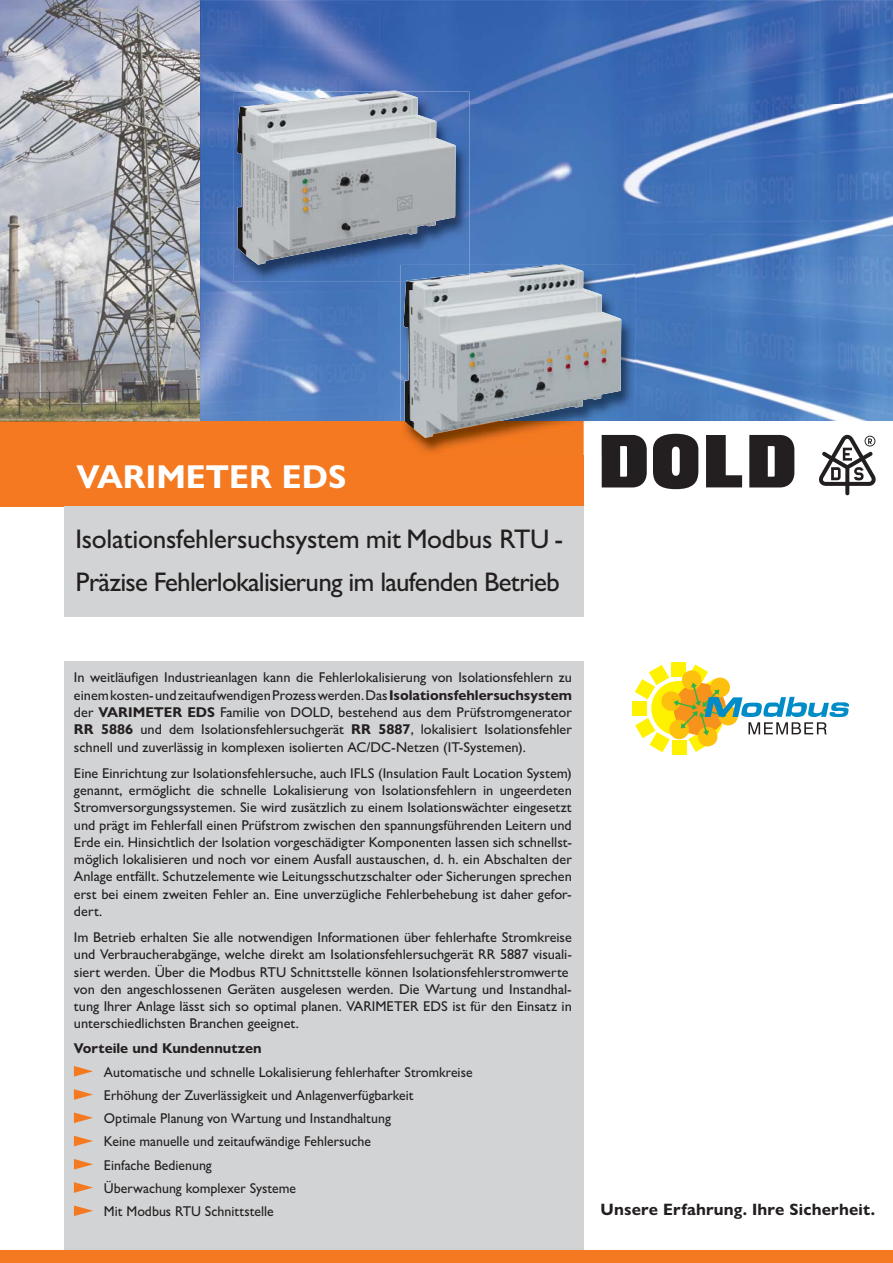
<style>
.page{position:relative;width:893px;height:1263px;background:#fff}
.page>*{position:absolute;margin:0;border:0;box-sizing:border-box;transform-origin:0 0}
.t1{font:700 33.3px "Gill Sans Nova";color:#fff}
.t2{font:500 27px/43.5px "Gill Sans Nova";letter-spacing:-.03em;color:#231f20}
.t3{font:700 16.5px "Gill Sans Nova";letter-spacing:.01em;color:#231f20}
.t4{font:500 14.25px/17.2px "Gill Sans Nova";color:#231f20;text-align:justify}
.t5{font:700 14.25px "Gill Sans Nova";color:#231f20}
.s1{font-weight:700}
</style>
<div class="page">
<img style="left:200px;top:0;width:693px;height:105px">
<img style="left:200px;top:105px;width:52px;height:316px">
<img style="left:469px;top:105px;width:424px;height:211px">
<img style="left:252px;top:282px;width:149px;height:139px">
<img style="left:635px;top:316px;width:258px;height:105px">
<div style="left:64px;top:661px;width:519px;height:602px;background:#d1d3d4"></div>
<div style="left:0;top:421px;width:583px;height:85px;background:#f47920"></div>
<div style="left:0;top:1250px;width:893px;height:13px;background:#f47920"></div>
<div style="left:64px;top:506px;width:519px;height:111px;background:#d1d3d4"></div>
<svg style="left:706px;top:435px;width:36px;height:52px"></svg>
<svg style="left:653px;top:434px;width:45px;height:55px"></svg>
<svg style="left:749px;top:435px;width:45px;height:52px;background:#3e3b3c"></svg>
<svg style="left:602px;top:435px;width:45px;height:52px;background:#423e3f"></svg>
<svg style="left:819px;top:435px;width:56px;height:60px"></svg>
<img style="left:0;top:0;width:200px;height:420px">
<img style="left:234px;top:91px;width:235px;height:191px">
<svg style="left:385px;top:90px;width:14px;height:1px"></svg>
<img style="left:237px;top:91px;width:219px;height:174px">
<img style="left:583px;top:421px;width:50px;height:34px">
<img style="left:401px;top:265px;width:234px;height:156px">
<img style="left:404px;top:421px;width:170px;height:31px">
<img style="left:602px;top:435px;width:33px;height:20px">
<img style="left:401px;top:265px;width:3px;height:17px">
<svg style="left:550px;top:264px;width:14px;height:1px"></svg>
<img style="left:404px;top:265px;width:217px;height:156px">
<img style="left:405px;top:421px;width:95px;height:17px">
<img style="left:406px;top:274px;width:63px;height:8px">
<div style="left:632px;top:701px;width:15px;height:15px;background:#fff200"></div>
<div style="left:672px;top:740px;width:14px;height:15px;background:#fff200"></div>
<div style="left:671px;top:662px;width:15px;height:15px;background:#fff200"></div>
<svg style="left:635px;top:664px;width:214px;height:88px"></svg>
<svg style="left:74px;top:1066px;width:19px;height:11px"></svg>
<svg style="left:74px;top:1089px;width:19px;height:11px"></svg>
<svg style="left:74px;top:1112px;width:19px;height:11px"></svg>
<svg style="left:74px;top:1136px;width:19px;height:10px"></svg>
<svg style="left:74px;top:1159px;width:19px;height:11px"></svg>
<svg style="left:74px;top:1182px;width:19px;height:11px"></svg>
<svg style="left:74px;top:1205px;width:19px;height:11px"></svg>
<h1 class="t1" style="left:76px;top:465px;width:271px">VARIMETER EDS</h1>
<h2 class="t2" style="left:75px;top:520px;width:489px">Isolationsfehlersuchsystem mit Modbus RTU -<br>Präzise Fehlerlokalisierung im laufenden Betrieb</h2>
<p class="t4" style="left:74px;top:671px;width:499px">In weitläufigen Industrieanlagen kann die Fehlerlokalisierung von Isolationsfehlern zu einem kosten- und zeitaufwendigen Prozess werden. Das <span class="s1">Isolationsfehlersuchsystem </span>der <span class="s1">VARIMETER EDS</span> Familie von DOLD, bestehend aus dem Prüfstromgenerator <span class="s1">RR 5886</span> und dem Isolationsfehlersuchgerät <span class="s1">RR 5887</span>, lokalisiert Isolationsfehler schnell und zuverlässig in komplexen isolierten AC/DC-Netzen (IT-Systemen).</p>
<p class="t4" style="left:74px;top:766px;width:499px">Eine Einrichtung zur Isolationsfehlersuche, auch IFLS (Insulation Fault Location System) genannt, ermöglicht die schnelle Lokalisierung von Isolationsfehlern in ungeerdeten Stromversorgungssystemen. Sie wird zusätzlich zu einem Isolationswächter eingesetzt und prägt im Fehlerfall einen Prüfstrom zwischen den spannungsführenden Leitern und Erde ein. Hinsichtlich der Isolation vorgeschädigter Komponenten lassen sich schnellst&shy;möglich lokalisieren und noch vor einem Ausfall austauschen, d. h. ein Abschalten der Anlage entfällt. Schutzelemente wie Leitungsschutzschalter oder Sicherungen sprechen erst bei einem zweiten Fehler an. Eine unverzügliche Fehlerbehebung ist daher gefor&shy;dert.</p>
<p class="t4" style="left:74px;top:930px;width:499px;text-align:left">Im Betrieb erhalten Sie alle notwendigen Informationen über fehlerhafte Stromkreise und Verbraucherabgänge, welche direkt am Isolationsfehlersuchgerät RR 5887 visuali&shy;siert werden. Über die Modbus RTU Schnittstelle können Isolationsfehlerstromwerte von den angeschlossenen Geräten ausgelesen werden. Die Wartung und Instandhal&shy;tung Ihrer Anlage lässt sich so optimal planen. VARIMETER EDS ist für den Einsatz in unterschiedlichsten Branchen geeignet.</p>
<p class="t4" style="left:104px;top:1062px;width:370px;line-height:23.2px;text-align:left">Automatische und schnelle Lokalisierung fehlerhafter Stromkreise Erhöhung der Zuverlässigkeit und Anlagenverfügbarkeit<br>Optimale Planung von Wartung und Instandhaltung<br>Keine manuelle und zeitaufwändige Fehlersuche<br>Einfache Bedienung<br>Überwachung komplexer Systeme<br>Mit Modbus RTU Schnittstelle</p>
<p class="t5" style="left:74px;top:1044px;width:189px">Vorteile und Kundennutzen</p>
<p class="t3" style="left:601px;top:1204px;width:276px">Unsere Erfahrung. Ihre Sicherheit.</p>
</div>
